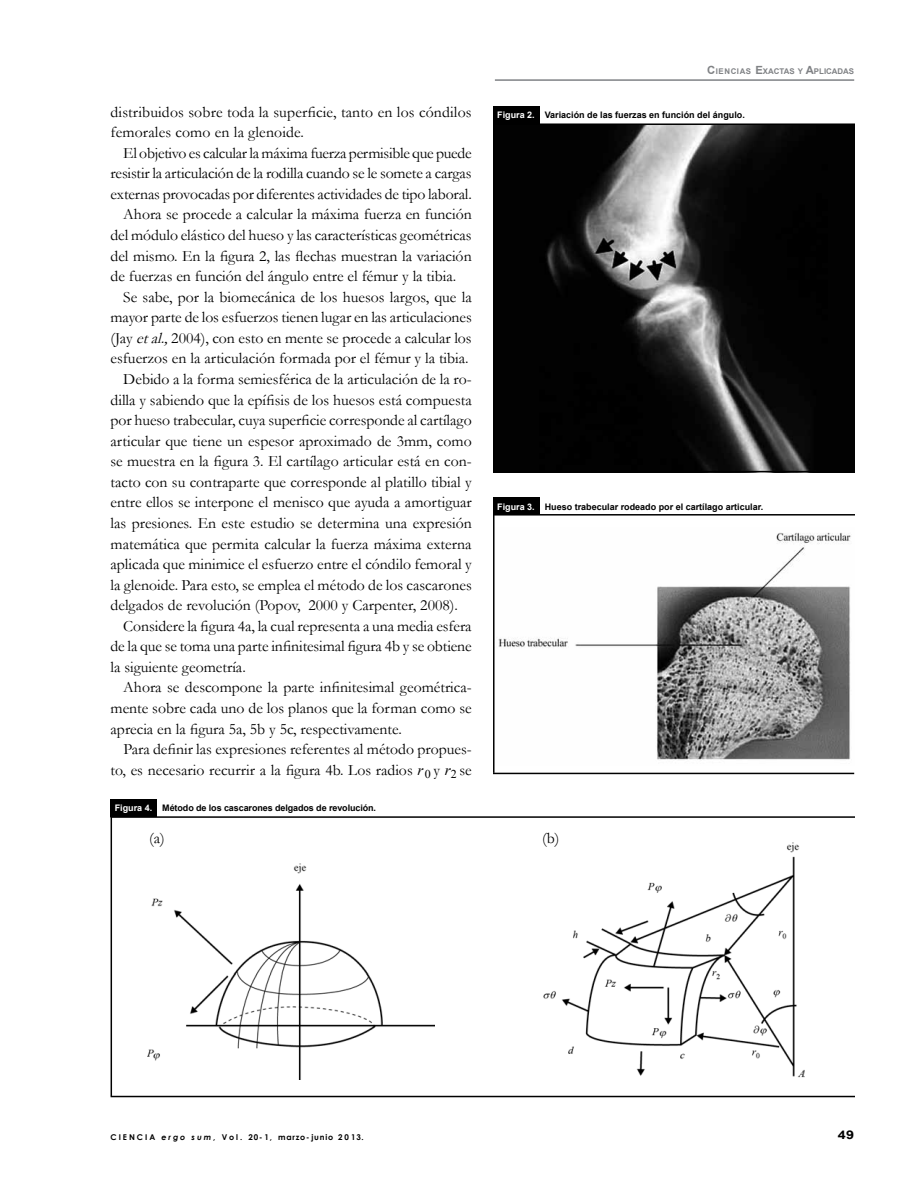
<style>
.page{position:relative;width:918px;height:1187px;background:#fff}
.page>*{position:absolute;margin:0;border:0;box-sizing:border-box;transform-origin:0 0}
.t1{font:15.75px/20.5px "Garamond";color:#000}
.t2{font:15.75px "Garamond";letter-spacing:-.02em;color:#000}
.t3{font:700 12px "Arial";color:#000;scale:1.2 1}
.t4{font:700 9px "Arial";color:#000}
.t5{font:700 7.95px "Century Gothic";letter-spacing:.175em;color:#000}
.t6{font:700 7.8px "Arial";color:#808285}
.s1{font-style:italic}
.s2{font-family:"Times New Roman";font-style:italic;font-size:15px}
.s3{font-size:11.25px}
.s4{color:#fff}
</style>
<div class="page">
<hr style="left:495px;top:79px;width:359px;height:2px;background:#808285">
<img style="left:495px;top:125px;width:359px;height:346px">
<div style="left:493px;top:106px;width:47px;height:17px;background:#000"></div>
<hr style="left:493px;top:123px;width:361px;height:2px;background:#000">
<hr style="left:493px;top:471px;width:361px;height:1px;background:#000">
<hr style="left:493px;top:106px;width:2px;height:365px;background:#000">
<img style="left:498px;top:532px;width:353px;height:228px">
<div style="left:493px;top:497px;width:47px;height:17px;background:#000"></div>
<hr style="left:493px;top:514px;width:361px;height:1px;background:#000">
<hr style="left:493px;top:772px;width:361px;height:2px;background:#000">
<hr style="left:493px;top:497px;width:2px;height:275px;background:#000">
<div style="left:111px;top:799px;width:46px;height:17px;background:#000"></div>
<hr style="left:111px;top:816px;width:743px;height:1px;background:#000">
<hr style="left:111px;top:1095px;width:743px;height:2px;background:#000">
<hr style="left:111px;top:799px;width:1px;height:296px;background:#000">
<img style="left:543px;top:842px;width:261px;height:236px">
<img style="left:148px;top:863px;width:286px;height:216px">
<p class="t1" style="left:111px;top:101px;width:363px">distribuidos sobre toda la superficie, tanto en los cóndilos femorales como en la glenoide.</p>
<p class="t2" style="left:123px;top:142px;width:350px">El objetivo es calcular la máxima fuerza permisible que puede</p>
<p class="t1" style="left:111px;top:163px;width:363px">resistir la articulación de la rodilla cuando se le somete a cargas</p>
<p class="t1" style="left:111px;top:183px;width:363px">externas provocadas por diferentes actividades de tipo laboral.</p>
<p class="t1" style="left:123px;top:204px;width:350px">Ahora se procede a calcular la máxima fuerza en función</p>
<p class="t1" style="left:111px;top:224px;width:363px">del módulo elástico del hueso y las características geométricas</p>
<p class="t1" style="left:111px;top:245px;width:363px">del mismo. En la figura 2, las flechas muestran la variación</p>
<p class="t1" style="left:111px;top:265px;width:347px">de fuerzas en función del ángulo entre el fémur y la tibia.</p>
<p class="t1" style="left:123px;top:286px;width:350px">Se sabe, por la biomecánica de los huesos largos, que la</p>
<p class="t1" style="left:111px;top:307px;width:363px">mayor parte de los esfuerzos tienen lugar en las articulaciones</p>
<p class="t1" style="left:111px;top:327px;width:363px">(Jay <span class="s1">etal.,</span>2004), con esto en mente se procede a calcular los</p>
<p class="t1" style="left:111px;top:348px;width:360px">esfuerzos en la articulación formada por el fémur y la tibia.</p>
<p class="t1" style="left:123px;top:368px;width:350px">Debido a la forma semiesférica de la articulación de la ro-</p>
<p class="t1" style="left:111px;top:389px;width:363px">dilla y sabiendo que la epífisis de los huesos está compuesta</p>
<p class="t1" style="left:111px;top:409px;width:363px">por hueso trabecular, cuya superficie corresponde al cartílago</p>
<p class="t1" style="left:111px;top:430px;width:363px">articular que tiene un espesor aproximado de 3mm, como</p>
<p class="t1" style="left:111px;top:450px;width:363px">se muestra en la figura 3. El cartílago articular está en con-</p>
<p class="t1" style="left:111px;top:471px;width:363px">tacto con su contraparte que corresponde al platillo tibial y</p>
<p class="t1" style="left:111px;top:491px;width:363px">entre ellos se interpone el menisco que ayuda a amortiguar</p>
<p class="t1" style="left:111px;top:512px;width:363px">las presiones. En este estudio se determina una expresión</p>
<p class="t1" style="left:111px;top:533px;width:363px">matemática que permita calcular la fuerza máxima externa</p>
<p class="t1" style="left:111px;top:553px;width:363px">aplicada que minimice el esfuerzo entre el cóndilo femoral y</p>
<p class="t1" style="left:111px;top:574px;width:363px">la glenoide. Para esto, se emplea el método de los cascarones</p>
<p class="t1" style="left:111px;top:594px;width:349px">delgados de revolución (Popov, 2000 y Carpenter, 2008).</p>
<p class="t1" style="left:123px;top:615px;width:350px">Considere la figura 4a, la cual representa a una media esfera</p>
<p class="t1" style="left:111px;top:635px;width:363px">de la que se toma una parte infinitesimal figura 4b y se obtiene</p>
<p class="t1" style="left:111px;top:656px;width:137px">la siguiente geometría.</p>
<p class="t1" style="left:123px;top:676px;width:350px">Ahora se descompone la parte infinitesimal geométrica-</p>
<p class="t1" style="left:111px;top:697px;width:363px">mente sobre cada uno de los planos que la forman como se</p>
<p class="t1" style="left:111px;top:718px;width:293px">aprecia en la figura 5a, 5b y 5c, respectivamente.</p>
<p class="t1" style="left:123px;top:738px;width:350px">Para definir las expresiones referentes al método propues-</p>
<p class="t1" style="left:111px;top:759px;width:363px">to, es necesario recurrir a la figura 4b. Los radios <span class="s2">r</span> <sub>0</sub> y <span class="s2">r</span><sub>2</sub> se</p>
<p class="t6" style="left:707px;top:66px;width:149px"><span class="s3">C</span>IENCIAS <span class="s3">E</span>XACTAS Y <span class="s3">A</span>PLICADAS</p>
<p class="t4" style="left:497px;top:109px;width:249px"><span class="s4">Figura 2.</span> Variación de las fuerzas en función del ángulo.</p>
<p class="t4" style="left:497px;top:500px;width:268px"><span class="s4">Figura 3.</span> Hueso trabecular rodeado por el cartílago articular.</p>
<p class="t4" style="left:115px;top:802px;width:263px"><span class="s4">Figura 4.</span> Método de los cascarones delgados de revolución.</p>
<p class="t1" style="left:149px;top:827px;width:17px">(a)</p>
<p class="t1" style="left:542px;top:827px;width:19px">(b)</p>
<p class="t5" style="left:111px;top:1131px;width:255px">CIENCIA <span class="s1">ergo sum</span>, Vol. 20-1, marzo-junio 2013.</p>
<p class="t3" style="left:838px;top:1126px;width:15px">49</p>
</div>
